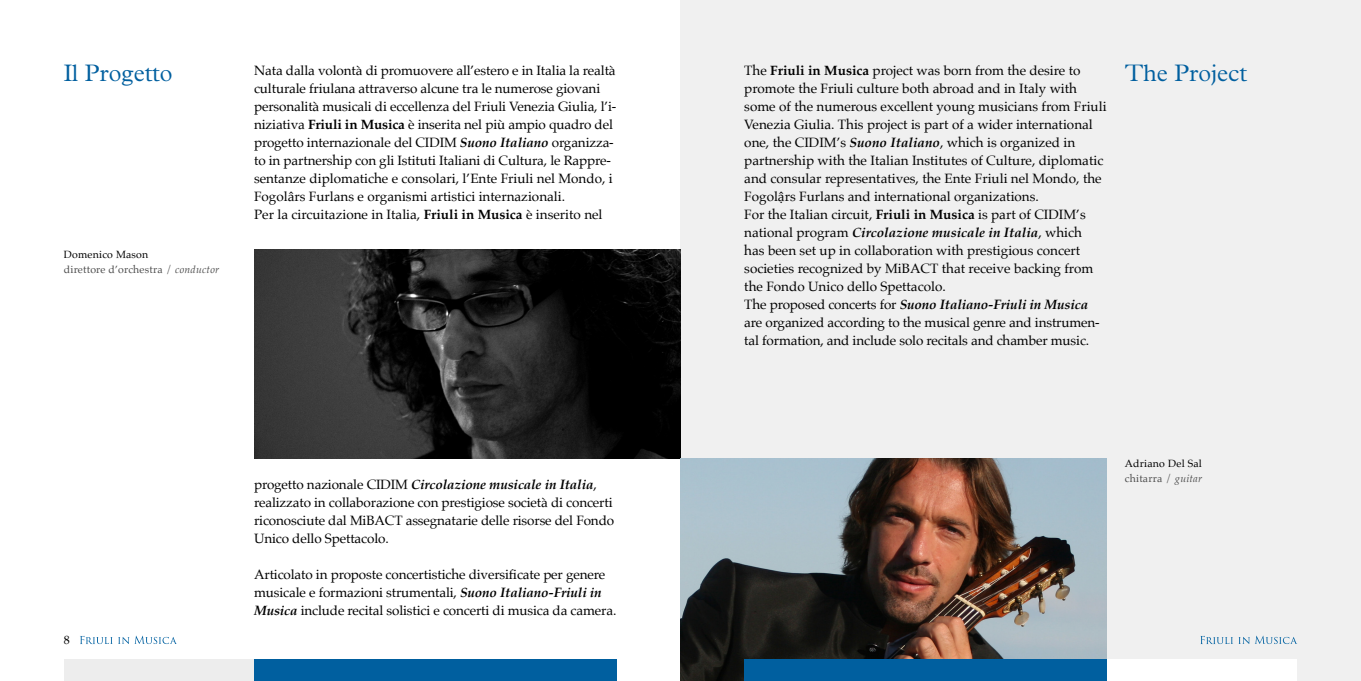
<style>
.page{position:relative;width:1361px;height:681px;background:#fff}
.page>*{position:absolute;margin:0;border:0;box-sizing:border-box;transform-origin:0 0}
.t1{font:300 24px "Plantin Std";color:#005f9f}
.t2{font:13.5px/18px "Palatino";letter-spacing:-.01em;color:#000}
.t3{font:12px "Palatino";color:#000}
.t4{font:10.5px/15px "Palatino";letter-spacing:.02em;color:#4d4d4d}
.t5{font:10.5px/15px "Palatino";letter-spacing:.02em;color:#000}
.s1{font-weight:700}
.s2{font-weight:700;font-style:italic}
.s3{color:#000}
.s4{font-style:italic}
.s5{color:#4d4d4d}
.s6{font-style:italic;color:#4d4d4d}
</style>
<div class="page">
<div style="left:680px;top:0;width:681px;height:680px;background:#f0f0f0"></div>
<img style="left:254px;top:249px;width:426px;height:209px">
<img style="left:680px;top:458px;width:427px;height:222px">
<svg style="left:80px;top:635px;width:96px;height:8px"></svg>
<svg style="left:1200px;top:635px;width:96px;height:8px"></svg>
<div style="left:64px;top:659px;width:553px;height:21px;background:#ededed"></div>
<div style="left:254px;top:659px;width:363px;height:21px;background:#005f9f"></div>
<div style="left:744px;top:659px;width:553px;height:21px;background:#fff"></div>
<div style="left:744px;top:659px;width:363px;height:21px;background:#005f9f"></div>
<h1 class="t1" style="left:64px;top:59px;width:110px">Il Progetto</h1>
<p class="t2" style="left:254px;top:61px;width:364px">Nata dalla volontà di promuovere all’estero e in Italia la realtà culturale friulana attraverso alcune tra le numerose giovani personalità musicali di eccellenza del Friuli Venezia Giulia, l’i&shy;niziativa <span class="s1">Friuli in Musica</span> è inserita nel più ampio quadro del progetto internazionale del CIDIM <span class="s2">Suono Italiano</span> organizza&shy;to in partnership con gli Istituti Italiani di Cultura, le Rappre&shy;sentanze diplomatiche e consolari, l’Ente Friuli nel Mondo, i Fogolârs Furlans e organismi artistici internazionali.<br>Per la circuitazione in Italia, <span class="s1">Friuli in Musica</span> è inserito nel</p>
<p class="t4" style="left:64px;top:247px;width:157px"><span class="s3">Domenico Mason<br></span>direttore d’orchestra / <span class="s4">conductor</span></p>
<p class="t3" style="left:64px;top:629px;width:7px">8</p>
<p class="t2" style="left:254px;top:475px;width:361px">progetto nazionale CIDIM <span class="s2">Circolazione musicale in Italia</span>, realizzato in collaborazione con prestigiose società di concerti riconosciute dal MiBACT assegnatarie delle risorse del Fondo Unico dello Spettacolo.</p>
<p class="t2" style="left:254px;top:565px;width:364px">Articolato in proposte concertistiche diversificate per genere musicale e formazioni strumentali, <span class="s2">Suono Italiano-Friuli in<br>Musica</span> include recital solistici e concerti di musica da camera.</p>
<p class="t2" style="left:744px;top:61px;width:364px">The <span class="s1">Friuli in Musica</span> project was born from the desire to promote the Friuli culture both abroad and in Italy with some of the numerous excellent young musicians from Friuli Venezia Giulia. This project is part of a wider international one, the CIDIM’s <span class="s2">Suono Italiano</span>, which is organized in partnership with the Italian Institutes of Culture, diplomatic and consular representatives, the Ente Friuli nel Mondo, the Fogolậrs Furlans and international organizations.<br>For the Italian circuit, <span class="s1">Friuli in Musica</span> is part of CIDIM’s national program <span class="s2">Circolazione musicale in Italia</span>, which<br>has been set up in collaboration with prestigious concert societies recognized by MiBACT that receive backing from the Fondo Unico dello Spettacolo.<br>The proposed concerts for <span class="s2">Suono Italiano-Friuli in Musica </span>are organized according to the musical genre and instrumen&shy;tal formation, and include solo recitals and chamber music.</p>
<h1 class="t1" style="left:1125px;top:59px;width:123px">The Project</h1>
<p class="t5" style="left:1125px;top:456px;width:79px">Adriano Del Sal <span class="s5">chitarra /</span> <span class="s6">guitar</span></p>
</div>
